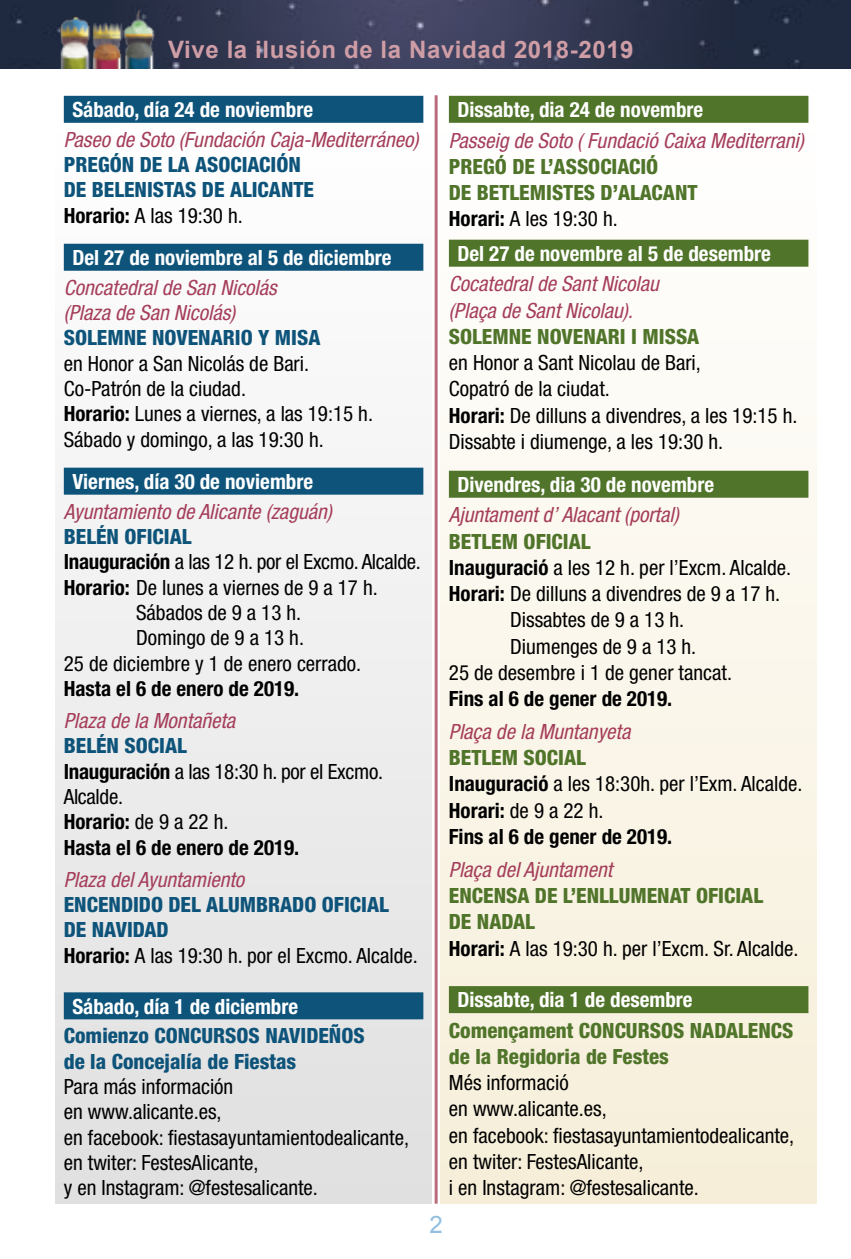
<style>
.page{position:relative;width:851px;height:1259px;background:#fff}
.page>*{position:absolute;margin:0;border:0;box-sizing:border-box;transform-origin:0 0}
.t1{font:700 24px "Arial";letter-spacing:.025em;color:#cf9da5}
.t2{font:24px "Arial";color:#92bee0}
.t3{font:condensed 21px/25.2px "Helvetica Neue LT Std";color:#000}
.t4{font:italic condensed 21px/25.2px "Helvetica Neue LT Std";color:#a53e5a}
.t5{font:700 condensed 21px/25.2px "Helvetica Neue LT Std";color:#000}
.t6{font:800 condensed 21px/25.2px "Helvetica Neue LT Std";color:#0e547a}
.t7{font:800 condensed 21px/26.1px "Helvetica Neue LT Std";color:#50752a}
.t8{font:700 condensed 21px "Helvetica Neue LT Std";color:#fff}
.s1{font-weight:700;color:#000}
.s2{font-weight:400;color:#000}
.s3{font-weight:700}
.s4{font-weight:800;color:#0e547a}
.s5{font-weight:400}
.s6{font-weight:800;color:#50752a}
</style>
<div class="page">
<div style="left:55px;top:102px;width:377px;height:1101px;background:linear-gradient(to bottom,#fcfdfe,#e0dfe1)"></div>
<div style="left:440px;top:102px;width:376px;height:1101px;background:linear-gradient(to bottom,#fdfdfd,#f6eed8)"></div>
<img style="left:0;top:0;width:850px;height:68px">
<hr style="left:434px;top:95px;width:3px;height:1108px;background:#b96d7c">
<img style="left:54px;top:7px;width:103px;height:61px">
<div style="left:64px;top:96px;width:359px;height:27px;background:#0e547a"></div>
<div style="left:64px;top:244px;width:359px;height:27px;background:#0e547a"></div>
<div style="left:64px;top:468px;width:359px;height:27px;background:#0e547a"></div>
<div style="left:64px;top:992px;width:359px;height:27px;background:#0e547a"></div>
<div style="left:449px;top:96px;width:359px;height:27px;background:#50752a"></div>
<div style="left:449px;top:240px;width:359px;height:27px;background:#50752a"></div>
<div style="left:449px;top:471px;width:359px;height:27px;background:#50752a"></div>
<div style="left:449px;top:986px;width:359px;height:27px;background:#50752a"></div>
<p class="t1" style="left:168px;top:34px;width:467px">Vive la ilusión de la Navidad 2018-2019</p>
<p class="t8" style="left:72px;top:97px;width:242px">Sábado, día 24 de noviembre</p>
<p class="t4" style="left:64px;top:127px;width:356px">Paseo de Soto (Fundación Caja-Mediterráneo)</p>
<p class="t6" style="left:64px;top:152px;width:252px">PREGÓN DE LA ASOCIACIÓN<br>DE BELENISTAS DE ALICANTE<br><span class="s1">Horario:</span> <span class="s2">A las 19:30 h.</span></p>
<p class="t8" style="left:72px;top:245px;width:321px">Del 27 de noviembre al 5 de diciembre</p>
<p class="t4" style="left:64px;top:275px;width:214px">Concatedral de San Nicolás (Plaza de San Nicolás)</p>
<p class="t6" style="left:64px;top:325px;width:258px">SOLEMNE NOVENARIO Y MISA</p>
<p class="t3" style="left:64px;top:350px;width:311px">en Honor a San Nicolás de Bari.<br>Co-Patrón de la ciudad.<br><span class="s3">Horario:</span> Lunes a viernes, a las 19:15 h.<br>Sábado y domingo, a las 19:30 h.</p>
<p class="t8" style="left:72px;top:469px;width:242px">Viernes, día 30 de noviembre</p>
<p class="t4" style="left:64px;top:499px;width:270px">Ayuntamiento de Alicante (zaguán)</p>
<p class="t6" style="left:64px;top:523px;width:129px">BELÉN OFICIAL</p>
<p class="t3" style="left:64px;top:549px;width:358px"><span class="s3">Inauguración</span> a las 12 h. por el Excmo. Alcalde.</p>
<p class="t3" style="left:64px;top:574px;width:315px"><span class="s3">Horario:</span> De lunes a viernes de 9 a 17 h.</p>
<p class="t3" style="left:136px;top:599px;width:167px">Sábados de 9 a 13 h.</p>
<p class="t3" style="left:136px;top:625px;width:169px">Domingo de 9 a 13 h.</p>
<p class="t3" style="left:64px;top:650px;width:299px">25 de diciembre y 1 de enero cerrado.</p>
<p class="t5" style="left:64px;top:675px;width:237px">Hasta el 6 de enero de 2019.</p>
<p class="t4" style="left:64px;top:708px;width:173px">Plaza de la Montañeta</p>
<p class="t5" style="left:64px;top:733px;width:321px"><span class="s4">BELÉN SOCIAL<br></span>Inauguración <span class="s5">a las 18:30 h. por el Excmo.<br>Alcalde.<br></span>Horario: <span class="s5">de 9 a 22 h.<br></span>Hasta el 6 de enero de 2019.</p>
<p class="t4" style="left:64px;top:867px;width:182px">Plaza del Ayuntamiento</p>
<p class="t6" style="left:64px;top:891px;width:355px">ENCENDIDO DEL ALUMBRADO OFICIAL<br>DE NAVIDAD<br><span class="s1">Horario:</span> <span class="s2">A las 19:30 h. por el Excmo. Alcalde.</span></p>
<p class="t8" style="left:72px;top:993px;width:227px">Sábado, día 1 de diciembre</p>
<p class="t6" style="left:64px;top:1022px;width:302px">Comienzo CONCURSOS NAVIDEÑOS de la Concejalía de Fiestas</p>
<p class="t3" style="left:64px;top:1073px;width:347px">Para más información<br>en www.alicante.es,<br>en facebook: fiestasayuntamientodealicante, en twiter: FestesAlicante,<br>y en Instagram: @festesalicante.</p>
<p class="t8" style="left:457px;top:97px;width:247px">Dissabte, dia 24 de novembre</p>
<p class="t4" style="left:449px;top:128px;width:356px">Passeig de Soto ( Fundació Caixa Mediterrani)</p>
<p class="t7" style="left:449px;top:153px;width:250px">PREGÓ DE L’ASSOCIACIÓ<br>DE BETLEMISTES D’ALACANT<br><span class="s1">Horari:</span> <span class="s2">A les 19:30 h.</span></p>
<p class="t8" style="left:457px;top:241px;width:315px">Del 27 de novembre al 5 de desembre</p>
<p class="t4" style="left:449px;top:271px;width:211px;line-height:26.1px">Cocatedral de Sant Nicolau (Plaça de Sant Nicolau).</p>
<p class="t7" style="left:449px;top:323px;width:252px">SOLEMNE NOVENARI I MISSA</p>
<p class="t3" style="left:449px;top:349px;width:350px;line-height:26.1px">en Honor a Sant Nicolau de Bari,<br>Copatró de la ciudat.<br><span class="s3">Horari:</span> De dilluns a divendres, a les 19:15 h.<br>Dissabte i diumenge, a les 19:30 h.</p>
<p class="t8" style="left:457px;top:472px;width:258px">Divendres, dia 30 de novembre</p>
<p class="t4" style="left:449px;top:503px;width:231px">Ajuntament d’ Alacant (portal)</p>
<p class="t7" style="left:449px;top:528px;width:143px">BETLEM OFICIAL</p>
<p class="t3" style="left:449px;top:555px;width:344px"><span class="s3">Inauguració</span> a les 12 h. per l’Excm. Alcalde.</p>
<p class="t3" style="left:449px;top:581px;width:333px"><span class="s3">Horari:</span> De dilluns a divendres de 9 a 17 h.</p>
<p class="t3" style="left:510px;top:607px;width:175px">Dissabtes de 9 a 13 h.</p>
<p class="t3" style="left:510px;top:633px;width:188px">Diumenges de 9 a 13 h.</p>
<p class="t3" style="left:449px;top:659px;width:284px">25 de desembre i 1 de gener tancat.</p>
<p class="t5" style="left:449px;top:685px;width:225px">Fins al 6 de gener de 2019.</p>
<p class="t4" style="left:449px;top:719px;width:183px">Plaça de la Muntanyeta</p>
<p class="t5" style="left:449px;top:744px;width:355px;line-height:26.1px"><span class="s6">BETLEM SOCIAL<br></span>Inauguració <span class="s5">a les 18:30h. per l’Exm. Alcalde.<br></span>Horari: <span class="s5">de 9 a 22 h.<br></span>Fins al 6 de gener de 2019.</p>
<p class="t4" style="left:449px;top:857px;width:165px">Plaça del Ajuntament</p>
<p class="t7" style="left:449px;top:882px;width:351px">ENCENSA DE L’ENLLUMENAT OFICIAL<br>DE NADAL<br><span class="s1">Horari:</span> <span class="s2">A las 19:30 h. per l’Excm. Sr. Alcalde.</span></p>
<p class="t8" style="left:457px;top:987px;width:237px">Dissabte, dia 1 de desembre</p>
<p class="t7" style="left:449px;top:1017px;width:346px">Començament CONCURSOS NADALENCS de la Regidoria de Festes</p>
<p class="t3" style="left:449px;top:1069px;width:347px;line-height:26.1px">Més informació<br>en www.alicante.es,<br>en facebook: fiestasayuntamientodealicante, en twiter: FestesAlicante,<br>i en Instagram: @festesalicante.</p>
<p class="t2" style="left:429px;top:1209px;width:15px">2</p>
</div>
